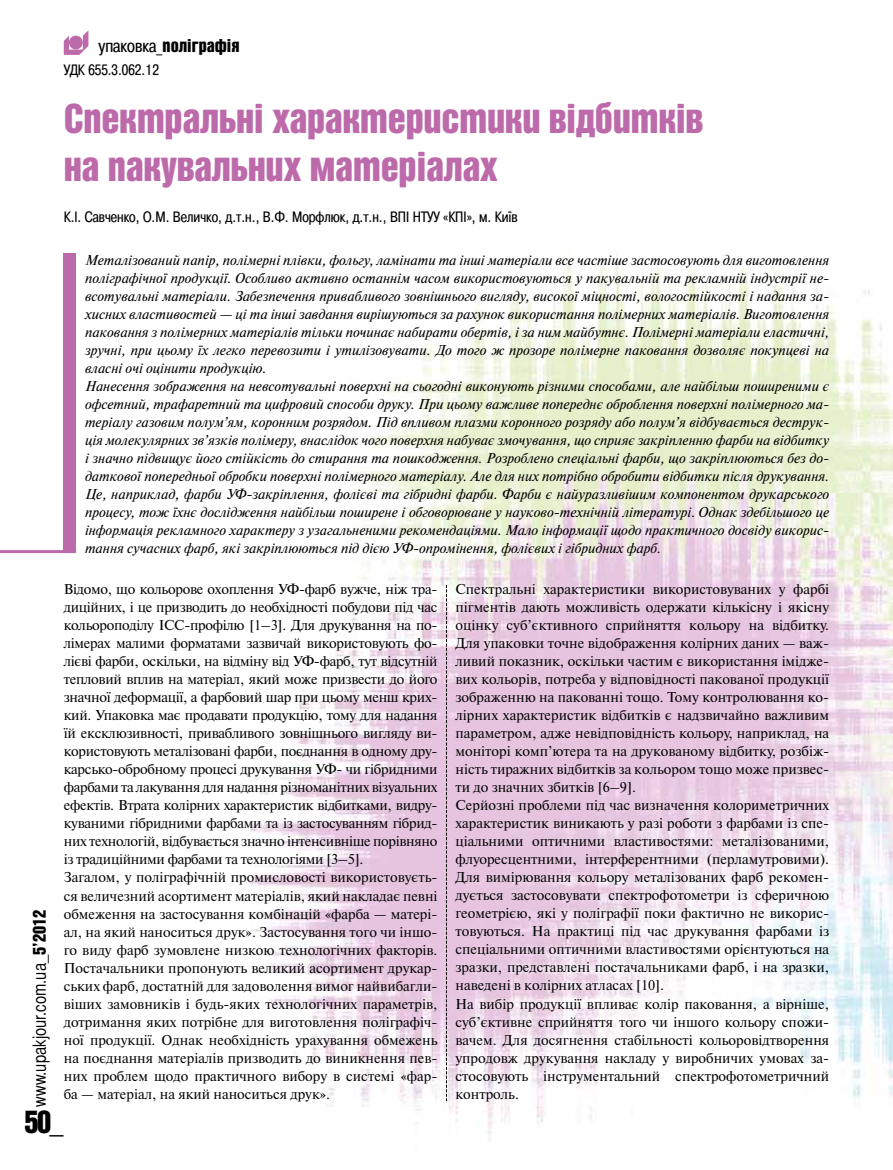
<style>
.page{position:relative;width:893px;height:1170px;background:#fff}
.page>*{position:absolute;margin:0;border:0;box-sizing:border-box;transform-origin:0 0}
.t1{font:40.5px/48.6px "Bastion Kontrast Alt C";letter-spacing:-.01em;color:#bd6aab}
.t2{font:31.5px "Bastion Kontrast Alt C";color:#000}
.t3{font:18px "Bastion C";color:#000}
.t4{font:18px "Bastion Kontrast Alt C";color:#000}
.t5{font:15px "Pragmatica Cond C";color:#000}
.t6{font:italic 14.25px/18px "Newton C";color:#000}
.t7{font:14.25px/18px "Newton C";letter-spacing:-.02em;color:#000}
.t8{font:14.25px/18px "Newton C";color:#000}
.s1{font-family:"Pragmatica Cond C"}
.s2{font-family:"Bastion Kontrast Alt C"}
</style>
<div class="page">
<img style="left:251px;top:260px;width:642px;height:881px">
<div style="left:63px;top:253px;width:13px;height:300px;background:#bd6aab"></div>
<hr style="left:0;top:550px;width:76px;height:3px;background:#bd6aab">
<svg style="left:64px;top:31px;width:24px;height:24px"></svg>
<svg style="left:446px;top:585px;width:1px;height:516px"></svg>
<p class="t4" style="left:99px;top:36px;width:142px"><span class="s1">упаковка_</span>поліграфія</p>
<p class="t3" style="left:29px;top:1106px;width:198px;rotate:-90deg">www.upakjour.com.ua_<span class="s2">5’2012</span></p>
<p class="t5" style="left:64px;top:62px;width:97px">УДК 655.3.062.12</p>
<h1 class="t1" style="left:64px;top:94px;width:641px">Спектральні характеристики відбитків на пакувальних матеріалах</h1>
<p class="t5" style="left:64px;top:208px;width:455px">К.І. Савченко, О.М. Величко, д.т.н., В.Ф. Морфлюк, д.т.н., ВПІ НТУУ «КПІ», м. Київ</p>
<p class="t6" style="left:85px;top:251px;width:746px">Металізований папір, полімерні плівки, фольгу, ламінати та інші матеріали все частіше застосовують для виготовлення поліграфічної продукції. Особливо активно останнім часом використовуються у пакувальній та рекламній індустрії не&shy;всотувальні матеріали. Забезпечення привабливого зовнішнього вигляду, високої міцності, вологостійкості і надання за&shy;хисних властивостей — ці та інші завдання вирішуються за рахунок використання полімерних матеріалів. Виготовлення паковання з полімерних матеріалів тільки починає набирати обертів, і за ним майбутнє. Полімерні матеріали еластичні, зручні, при цьому їх легко перевозити і утилізовувати. До того ж прозоре полімерне паковання дозволяє покупцеві на власні очі оцінити продукцію.<br>Нанесення зображення на невсотувальні поверхні на сьогодні виконують різними способами, але найбільш поширеними є офсетний, трафаретний та цифровий способи друку. При цьому важливе попереднє оброблення поверхні полімерного ма&shy;теріалу газовим полум’ям, коронним розрядом. Під впливом плазми коронного розряду або полум’я відбувається деструк&shy;ція молекулярних зв’язків полімеру, внаслідок чого поверхня набуває змочування, що сприяє закріпленню фарби на відбитку і значно підвищує його стійкість до стирання та пошкодження. Розроблено спеціальні фарби, що закріплюються без до&shy;даткової попередньої обробки поверхні полімерного матеріалу. Але для них потрібно обробити відбитки після друкування.<br>Це, наприклад, фарби УФ-закріплення, фолієві та гібридні фарби. Фарби є найуразливішим компонентом друкарського процесу, тож їхнє дослідження найбільш поширене і обговорюване у науково-технічній літературі. Однак здебільшого це інформація рекламного характеру з узагальненими рекомендаціями. Мало інформації щодо практичного досвіду викорис&shy;тання сучасних фарб, які закріплюються під дією УФ-опромінення, фолієвих і гібридних фарб.</p>
<p class="t7" style="left:64px;top:580px;width:375px">Відомо, що кольорове охоплення УФ-фарб вужче, ніж тра&shy;диційних, і це призводить до необхідності побудови під час кольороподілу ІСС-профілю [1–3]. Для друкування на по&shy;лімерах малими форматами зазвичай використовують фо&shy;лієві фарби, оскільки, на відміну від УФ-фарб, тут відсутній тепловий вплив на матеріал, який може призвести до його значної деформації, а фарбовий шар при цьому менш крих&shy;кий. Упаковка має продавати продукцію, тому для надання їй ексклюзивності, привабливого зовнішнього вигляду ви&shy;користовують металізовані фарби, поєднання в одному дру&shy;карсько-обробному процесі друкування УФ- чи гібридними фарбами та лакування для надання різноманітних візуальних ефектів. Втрата колірних характеристик відбитками, видру&shy;куваними гібридними фарбами та із застосуванням гібрид&shy;них технологій, відбувається значно інтенсивніше порівняно із традиційними фарбами та технологіями [3–5].<br>Загалом, у поліграфічній промисловості використовуєть&shy;ся величезний асортимент матеріалів, який накладає певні обмеження на застосування комбінацій «фарба — матері&shy;ал, на який наноситься друк». Застосування того чи іншо&shy;го виду фарб зумовлене низкою технологічних факторів.<br>Постачальники пропонують великий асортимент друкар&shy;ських фарб, достатній для задоволення вимог найвибагли&shy;віших замовників і будь-яких технологічних параметрів, дотримання яких потрібне для виготовлення поліграфіч&shy;ної продукції. Однак необхідність урахування обмежень на поєднання матеріалів призводить до виникнення пев&shy;них проблем щодо практичного вибору в системі «фар&shy;ба — матеріал, на який наноситься друк».</p>
<p class="t8" style="left:455px;top:580px;width:375px">Спектральні характеристики використовуваних у фарбі пігментів дають можливість одержати кількісну і якісну оцінку суб’єктивного сприйняття кольору на відбитку.<br>Для упаковки точне відображення колірних даних — важ&shy;ливий показник, оскільки частим є використання імідже&shy;вих кольорів, потреба у відповідності пакованої продукції зображенню на пакованні тощо. Тому контролювання ко&shy;лірних характеристик відбитків є надзвичайно важливим параметром, адже невідповідність кольору, наприклад, на моніторі комп’ютера та на друкованому відбитку, розбіж&shy;ність тиражних відбитків за кольором тощо може призвес&shy;ти до значних збитків [6–9].<br>Серйозні проблеми під час визначення колориметричних характеристик виникають у разі роботи з фарбами із спе&shy;ціальними оптичними властивостями: металізованими, флуоресцентними, інтерферентними (перламутровими).<br>Для вимірювання кольору металізованих фарб рекомен&shy;дується застосовувати спектрофотометри із сферичною геометрією, які у поліграфії поки фактично не викорис&shy;товуються. На практиці під час друкування фарбами із спеціальними оптичними властивостями орієнтуються на зразки, представлені постачальниками фарб, і на зразки, наведені в колірних атласах [10].<br>На вибір продукції впливає колір паковання, а вірніше, суб’єктивне сприйняття того чи іншого кольору спожи&shy;вачем. Для досягнення стабільності кольоровідтворення упродовж друкування накладу у виробничих умовах за&shy;стосовують інструментальний спектрофотометричний контроль.</p>
<h2 class="t2" style="left:25px;top:1105px;width:41px">50_</h2>
</div>
